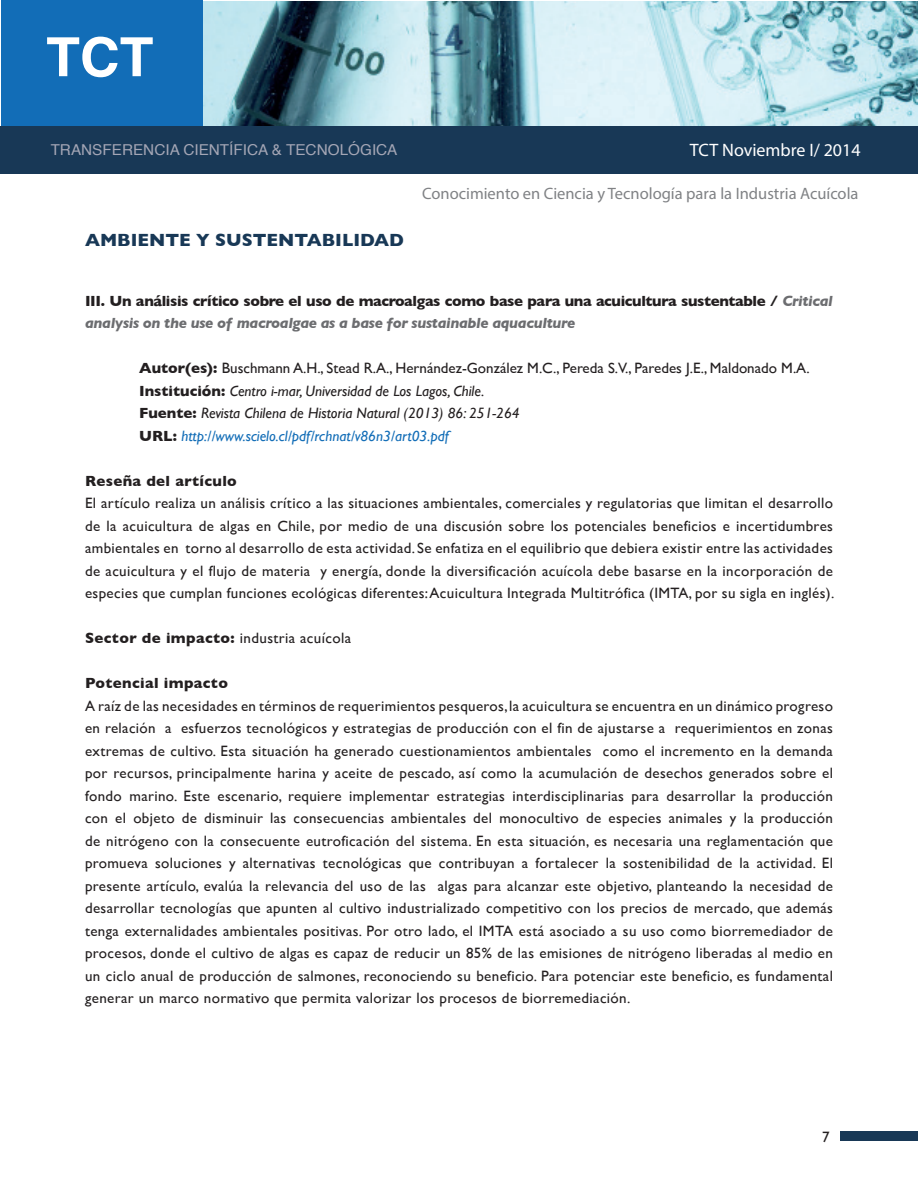
<style>
.page{position:relative;width:918px;height:1188px;background:#fff}
.page>*{position:absolute;margin:0;border:0;box-sizing:border-box;transform-origin:0 0}
.t1{font:700 54px "Helvetica";color:#fff}
.t2{font:700 18px "Gill Sans";color:#183856}
.t3{font:18px "Myriad Pro";color:#fff}
.t4{font:16.5px "Myriad Pro";color:#808285}
.t5{font:15px/22.5px "Gill Sans";letter-spacing:.025em;color:#231f20;text-align:justify}
.t6{font:italic 15px/22.5px "Gill Sans";color:#231f20}
.t7{font:700 15px/22.5px "Gill Sans";letter-spacing:-.025em;color:#231f20}
.t8{font:15px "Helvetica";color:#a4a6b5}
.t9{font:700 15px "Gill Sans";letter-spacing:.025em;color:#231f20}
.s1{font-style:italic;color:#6c6d70}
.s2{font-weight:700;font-style:normal}
.s3{font-style:normal}
.s4{color:#126db7}
.s5{font-weight:700}
</style>
<div class="page">
<div style="left:840px;top:1131px;width:78px;height:9px;background:#183856"></div>
<img style="left:203px;top:1px;width:715px;height:125px">
<div style="left:1px;top:0;width:202px;height:127px;background:#126db7"></div>
<div style="left:0;top:126px;width:918px;height:48px;background:#183856"></div>
<h1 class="t1" style="left:46px;top:14px;width:109px">TCT</h1>
<p class="t8" style="left:51px;top:138px;width:348px">TRANSFERENCIA CIENTÍFICA &amp; TECNOLÓGICA</p>
<p class="t2" style="left:85px;top:226px;width:320px">AMBIENTE Y SUSTENTABILIDAD</p>
<p class="t3" style="left:690px;top:139px;width:172px">TCT Noviembre I/ 2014</p>
<p class="t4" style="left:422px;top:184px;width:438px">Conocimiento en Ciencia y Tecnología para la Industria Acuícola</p>
<p class="t7" style="left:85px;top:289px;width:749px">III. Un análisis crítico sobre el uso de macroalgas como base para una acuicultura sustentable / <span class="s1">Critical analysis on the use of macroalgae as a base for sustainable aquaculture</span></p>
<p class="t6" style="left:139px;top:357px;width:672px"><span class="s2">Autor(es):</span> <span class="s3">Buschmann A.H., Stead R.A., Hernández-González M.C., Pereda S.V., Paredes J.E., Maldonado M.A.<br></span><span class="s2">Institución:</span> Centro i-mar, Universidad de Los Lagos, Chile.<br><span class="s2">Fuente:</span> Revista Chilena de Historia Natural (2013) 86: 251-264<br><span class="s2">URL:</span> <span class="s4">http://www.scielo.cl/pdf/rchnat/v86n3/art03.pdf</span></p>
<p class="t9" style="left:85px;top:469px;width:153px">Reseña del artículo</p>
<p class="t5" style="left:85px;top:492px;width:751px">El artículo realiza un análisis crítico a las situaciones ambientales, comerciales y regulatorias que limitan el desarrollo de la acuicultura de algas en Chile, por medio de una discusión sobre los potenciales beneficios e incertidumbres ambientales en torno al desarrollo de esta actividad. Se enfatiza en el equilibrio que debiera existir entre las actividades de acuicultura y el flujo de materia y energía, donde la diversificación acuícola debe basarse en la incorporación de especies que cumplan funciones ecológicas diferentes: Acuicultura Integrada Multitrófica (IMTA, por su sigla en inglés).</p>
<p class="t5" style="left:85px;top:627px;width:268px"><span class="s5">Sector de impacto:</span> industria acuícola</p>
<p class="t9" style="left:85px;top:671px;width:144px">Potencial impacto</p>
<p class="t5" style="left:85px;top:694px;width:750px">A raíz de las necesidades en términos de requerimientos pesqueros, la acuicultura se encuentra en un dinámico progreso en relación a esfuerzos tecnológicos y estrategias de producción con el fin de ajustarse a requerimientos en zonas extremas de cultivo. Esta situación ha generado cuestionamientos ambientales como el incremento en la demanda por recursos, principalmente harina y aceite de pescado, así como la acumulación de desechos generados sobre el fondo marino. Este escenario, requiere implementar estrategias interdisciplinarias para desarrollar la producción con el objeto de disminuir las consecuencias ambientales del monocultivo de especies animales y la producción de nitrógeno con la consecuente eutroficación del sistema. En esta situación, es necesaria una reglamentación que promueva soluciones y alternativas tecnológicas que contribuyan a fortalecer la sostenibilidad de la actividad. El presente artículo, evalúa la relevancia del uso de las algas para alcanzar este objetivo, planteando la necesidad de desarrollar tecnologías que apunten al cultivo industrializado competitivo con los precios de mercado, que además tenga externalidades ambientales positivas. Por otro lado, el IMTA está asociado a su uso como biorremediador de procesos, donde el cultivo de algas es capaz de reducir un 85% de las emisiones de nitrógeno liberadas al medio en un ciclo anual de producción de salmones, reconociendo su beneficio. Para potenciar este beneficio, es fundamental generar un marco normativo que permita valorizar los procesos de biorremediación.</p>
<p class="t5" style="left:822px;top:1125px;width:9px">7</p>
</div>
